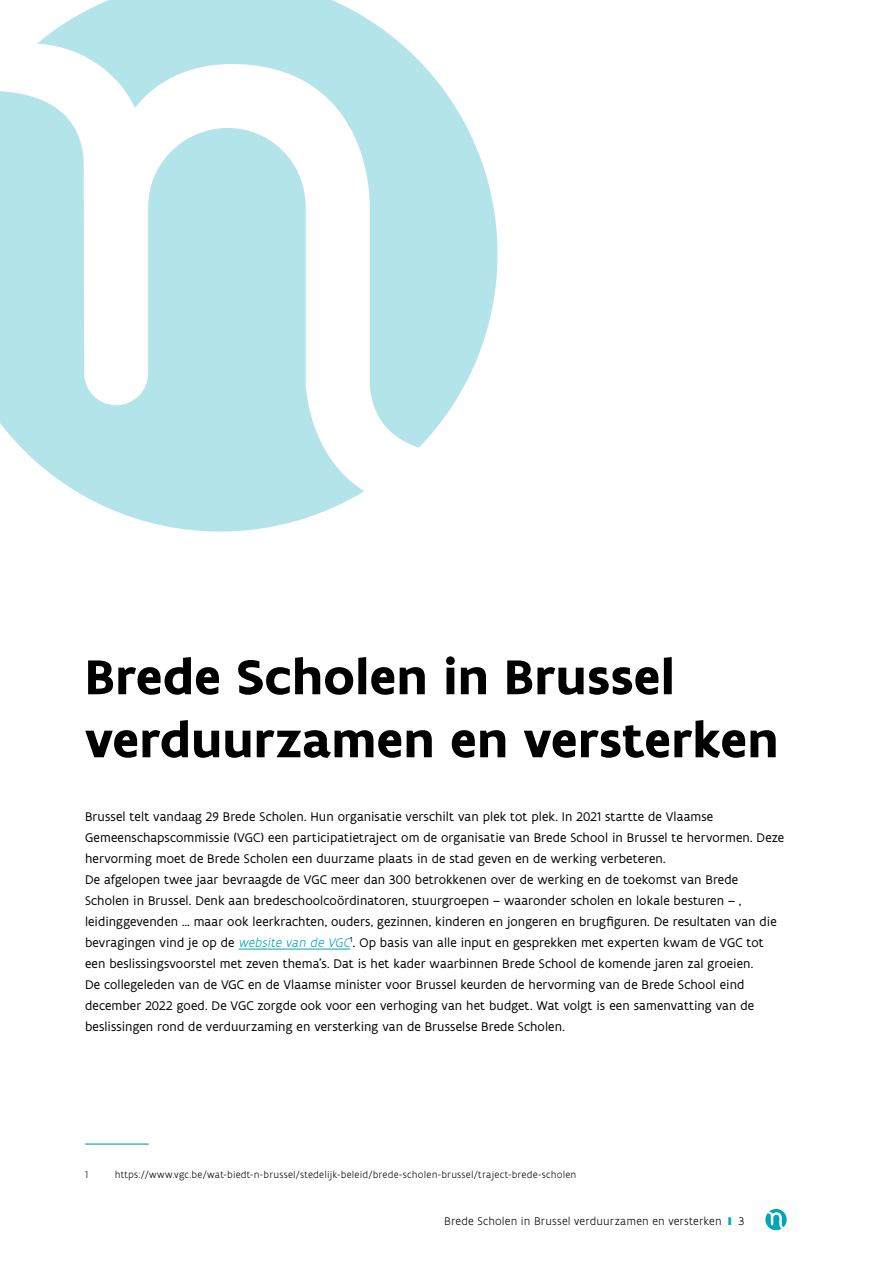
<style>
.page{position:relative;width:893px;height:1263px;background:#fff}
.page>*{position:absolute;margin:0;border:0;box-sizing:border-box;transform-origin:0 0}
.Kop_1{font:700 52.5px/63px "Flanders Art Sans";letter-spacing:.005em;color:#000}
.bodytekst{font:13.5px/21px "Flanders Art Sans";letter-spacing:.01em;color:#000}
.t1{font:300 12px "Flanders Art Sans";letter-spacing:.01em;color:#000}
.Footnote_text{font:300 10.5px "Flanders Art Sans";letter-spacing:.015em;color:#000}
.s1{font-weight:300;font-style:italic;color:#00a5b8}
.s2{font-weight:700;color:#00a6b8}
</style>
<div class="page">
<svg style="left:765px;top:1209px;width:22px;height:21px"></svg>
<hr style="left:238px;top:949px;width:112px;height:1px;background:#00a5b8">
<hr style="left:85px;top:1143px;width:64px;height:1px;background:#00a5b8">
<svg style="left:37px;top:0;width:461px;height:448px;fill:#b3e4e9"></svg>
<svg style="left:0;top:91px;width:364px;height:440px;fill:#b3e4e9"></svg>
<h2 class="Kop_1" style="left:85px;top:646px;width:695px">Brede Scholen in Brussel verduurzamen en versterken</h2>
<p class="bodytekst" style="left:85px;top:806px;width:700px">Brussel telt vandaag 29 Brede Scholen. Hun organisatie verschilt van plek tot plek. In 2021 startte de Vlaamse<br>Gemeenschapscommissie (VGC) een participatietraject om de organisatie van Brede School in Brussel te hervormen. Deze hervorming moet de Brede Scholen een duurzame plaats in de stad geven en de werking verbeteren.</p>
<p class="bodytekst" style="left:85px;top:869px;width:693px">De afgelopen twee jaar bevraagde de VGC meer dan 300 betrokkenen over de werking en de toekomst van Brede Scholen in Brussel. Denk aan bredeschoolcoördinatoren, stuurgroepen – waaronder scholen en lokale besturen – , leidinggevenden … maar ook leerkrachten, ouders, gezinnen, kinderen en jongeren en brugfiguren. De resultaten van die bevragingen vind je op de <span class="s1">website van de VGC</span><sup>1</sup>. Op basis van alle input en gesprekken met experten kwam de VGC tot een beslissingsvoorstel met zeven thema’s. Dat is het kader waarbinnen Brede School de komende jaren zal groeien.</p>
<p class="bodytekst" style="left:85px;top:974px;width:671px">De collegeleden van de VGC en de Vlaamse minister voor Brussel keurden de hervorming van de Brede School eind december 2022 goed. De VGC zorgde ook voor een verhoging van het budget. Wat volgt is een samenvatting van de beslissingen rond de verduurzaming en versterking van de Brusselse Brede Scholen.</p>
<p class="Footnote_text" style="left:85px;top:1168px;width:5px">1</p>
<p class="Footnote_text" style="left:115px;top:1168px;width:463px">https://www.vgc.be/wat-biedt-n-brussel/stedelijk-beleid/brede-scholen-brussel/traject-brede-scholen</p>
<p class="t1" style="left:444px;top:1214px;width:301px">Brede Scholen in Brussel verduurzamen en versterken <span class="s2">I</span> 3</p>
</div>
